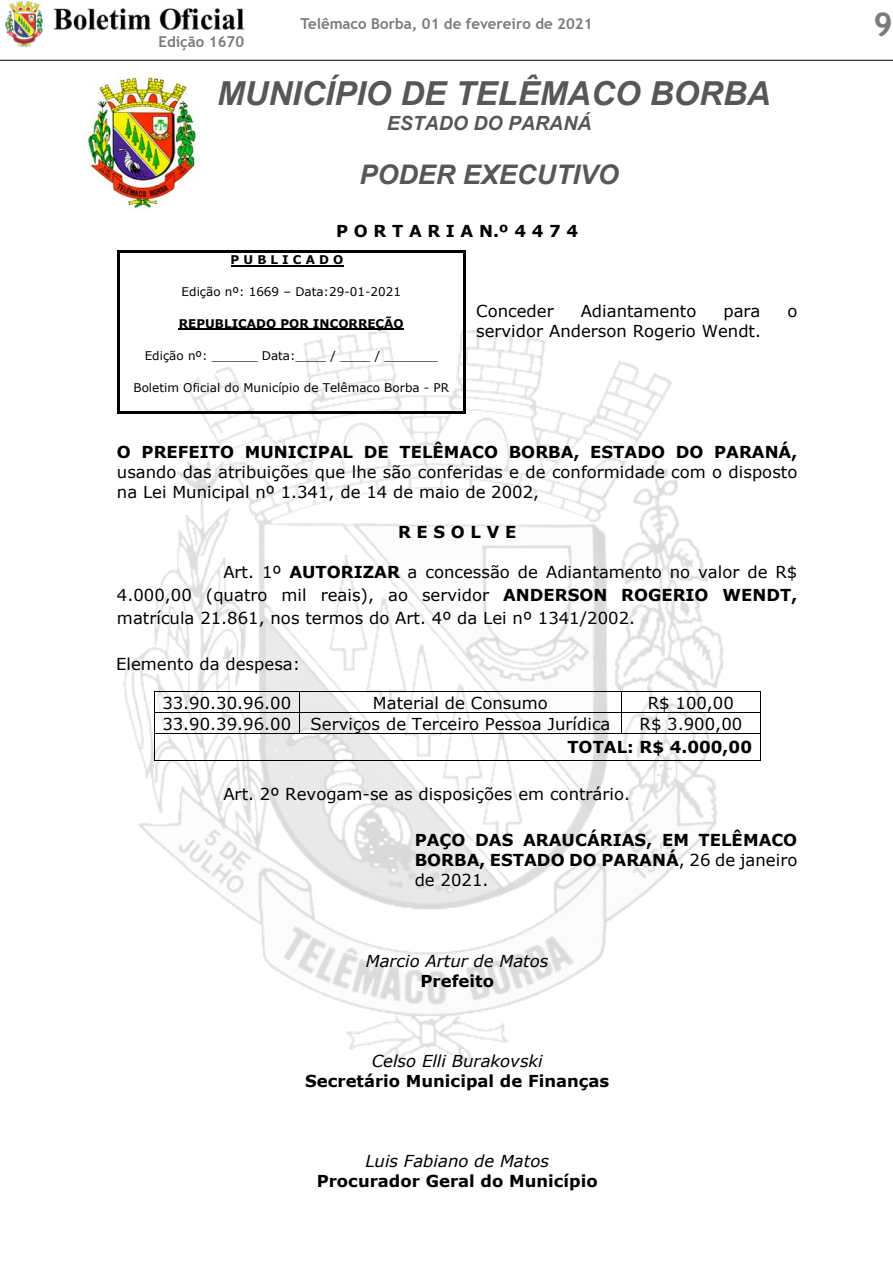
<style>
.page{position:relative;width:893px;height:1263px;background:#fff}
.page>*{position:absolute;margin:0;border:0;box-sizing:border-box;transform-origin:0 0}
.t1{font:italic 700 33px "Arial";color:#575756}
.t2{font:700 33px "Trebuchet MS";color:#7c7b7b}
.t3{font:italic 700 27px "Arial";color:#575756}
.t4{font:italic 700 19.5px "Arial";color:#575756}
.t5{font:16.5px/23.1px "Verdana";color:#000}
.t6{font:700 16.5px/20.1px "Verdana";color:#000;text-align:justify}
.t7{font:italic 16.5px "Verdana";color:#000}
.t8{font:700 15px "Trebuchet MS";color:#7c7b7b}
.t9{font:12px "Verdana";color:#000}
.t10{font:700 12px "Verdana";color:#000}
.s1{font-weight:700}
.s2{font-weight:400}
</style>
<div class="page">
<img style="left:5px;top:1px;width:38px;height:46px">
<img style="left:53px;top:8px;width:191px;height:21px">
<hr style="left:0;top:60px;width:893px;height:1px;background:#000">
<img style="left:87px;top:71px;width:114px;height:141px">
<img style="left:117px;top:291px;width:606px;height:774px">
<hr style="left:155px;top:691px;width:144px;height:1px;background:#000">
<hr style="left:300px;top:691px;width:321px;height:1px;background:#000">
<hr style="left:622px;top:691px;width:138px;height:1px;background:#000">
<hr style="left:155px;top:712px;width:144px;height:1px;background:#000">
<hr style="left:300px;top:712px;width:321px;height:1px;background:#000">
<hr style="left:622px;top:712px;width:138px;height:1px;background:#000">
<hr style="left:155px;top:733px;width:144px;height:1px;background:#000">
<svg style="left:299px;top:691px;width:1px;height:43px"></svg>
<hr style="left:300px;top:733px;width:321px;height:1px;background:#000">
<svg style="left:621px;top:691px;width:1px;height:43px"></svg>
<hr style="left:622px;top:733px;width:138px;height:1px;background:#000">
<svg style="left:154px;top:691px;width:1px;height:70px"></svg>
<hr style="left:155px;top:760px;width:605px;height:1px;background:#000">
<svg style="left:760px;top:691px;width:1px;height:70px"></svg>
<hr style="left:231px;top:265px;width:112px;height:2px;background:#000">
<hr style="left:179px;top:329px;width:225px;height:1px;background:#000">
<hr style="left:119px;top:250px;width:344px;height:2px;background:#000">
<hr style="left:117px;top:252px;width:2px;height:159px;background:#000">
<hr style="left:119px;top:411px;width:344px;height:2px;background:#000">
<hr style="left:463px;top:252px;width:3px;height:159px;background:#000">
<p class="t8" style="left:301px;top:14px;width:293px">Telêmaco Borba, 01 de fevereiro de 2021</p>
<h1 class="t2" style="left:874px;top:3px;width:21px">9</h1>
<p class="t8" style="left:159px;top:32px;width:87px">Edição 1670</p>
<h1 class="t1" style="left:217px;top:71px;width:555px">MUNICÍPIO DE TELÊMACO BORBA</h1>
<p class="t4" style="left:387px;top:110px;width:206px">ESTADO DO PARANÁ</p>
<h2 class="t3" style="left:359px;top:156px;width:261px">PODER EXECUTIVO</h2>
<p class="t6" style="left:336px;top:220px;width:244px">P O R T A R I A N.º 4 4 7 4</p>
<p class="t10" style="left:231px;top:252px;width:114px">P U B L I C A D O</p>
<p class="t9" style="left:182px;top:284px;width:221px">Edição nº: 1669 – Data:29-01-2021</p>
<p class="t10" style="left:179px;top:315px;width:226px">REPUBLICADO POR INCORREÇÃO</p>
<p class="t9" style="left:145px;top:347px;width:295px">Edição nº: ______ Data:____ / ____ / _______</p>
<p class="t9" style="left:133px;top:379px;width:317px">Boletim Oficial do Município de Telêmaco Borba - PR</p>
<p class="t5" style="left:476px;top:299px;width:79px">Conceder</p>
<p class="t5" style="left:581px;top:299px;width:117px">Adiantamento</p>
<p class="t5" style="left:723px;top:299px;width:39px">para</p>
<p class="t5" style="left:787px;top:299px;width:11px">o</p>
<p class="t5" style="left:476px;top:319px;width:286px">servidor Anderson Rogerio Wendt.</p>
<p class="t6" style="left:117px;top:441px;width:682px">O PREFEITO MUNICIPAL DE TELÊMACO BORBA, ESTADO DO PARANÁ,</p>
<p class="t5" style="left:117px;top:461px;width:682px;line-height:20.1px">usando das atribuições que lhe são conferidas e de conformidade com o disposto na Lei Municipal nº 1.341, de 14 de maio de 2002,</p>
<p class="t6" style="left:398px;top:521px;width:120px">R E S O L V E</p>
<p class="t5" style="left:117px;top:560px;width:682px;text-align:justify;text-indent:106px">Art. 1º <span class="s1">AUTORIZAR</span> a concessão de Adiantamento no valor de R$ 4.000,00 (quatro mil reais), ao servidor <span class="s1">ANDERSON ROGERIO WENDT, </span>matrícula 21.861, nos termos do Art. 4º da Lei nº 1341/2002.</p>
<p class="t5" style="left:116px;top:652px;width:186px">Elemento da despesa:</p>
<p class="t5" style="left:162px;top:691px;width:130px">33.90.30.96.00</p>
<p class="t5" style="left:373px;top:691px;width:176px">Material de Consumo</p>
<p class="t5" style="left:648px;top:691px;width:88px">R$ 100,00</p>
<p class="t5" style="left:162px;top:712px;width:450px">33.90.39.96.00 Serviços de Terceiro Pessoa Jurídica</p>
<p class="t5" style="left:640px;top:712px;width:104px">R$ 3.900,00</p>
<p class="t6" style="left:567px;top:737px;width:186px">TOTAL: R$ 4.000,00</p>
<p class="t5" style="left:223px;top:782px;width:408px">Art. 2º Revogam-se as disposições em contrário.</p>
<p class="t6" style="left:415px;top:830px;width:384px">PAÇO DAS ARAUCÁRIAS, EM TELÊMACO BORBA, ESTADO DO PARANÁ<span class="s2">, 26 de janeiro de 2021.</span></p>
<p class="t7" style="left:366px;top:949px;width:184px">Marcio Artur de Matos</p>
<p class="t6" style="left:420px;top:970px;width:75px">Prefeito</p>
<p class="t7" style="left:372px;top:1049px;width:173px">Celso Elli Burakovski</p>
<p class="t6" style="left:305px;top:1070px;width:306px">Secretário Municipal de Finanças</p>
<p class="t7" style="left:365px;top:1150px;width:185px">Luis Fabiano de Matos</p>
<p class="t6" style="left:317px;top:1171px;width:283px">Procurador Geral do Município</p>
</div>
